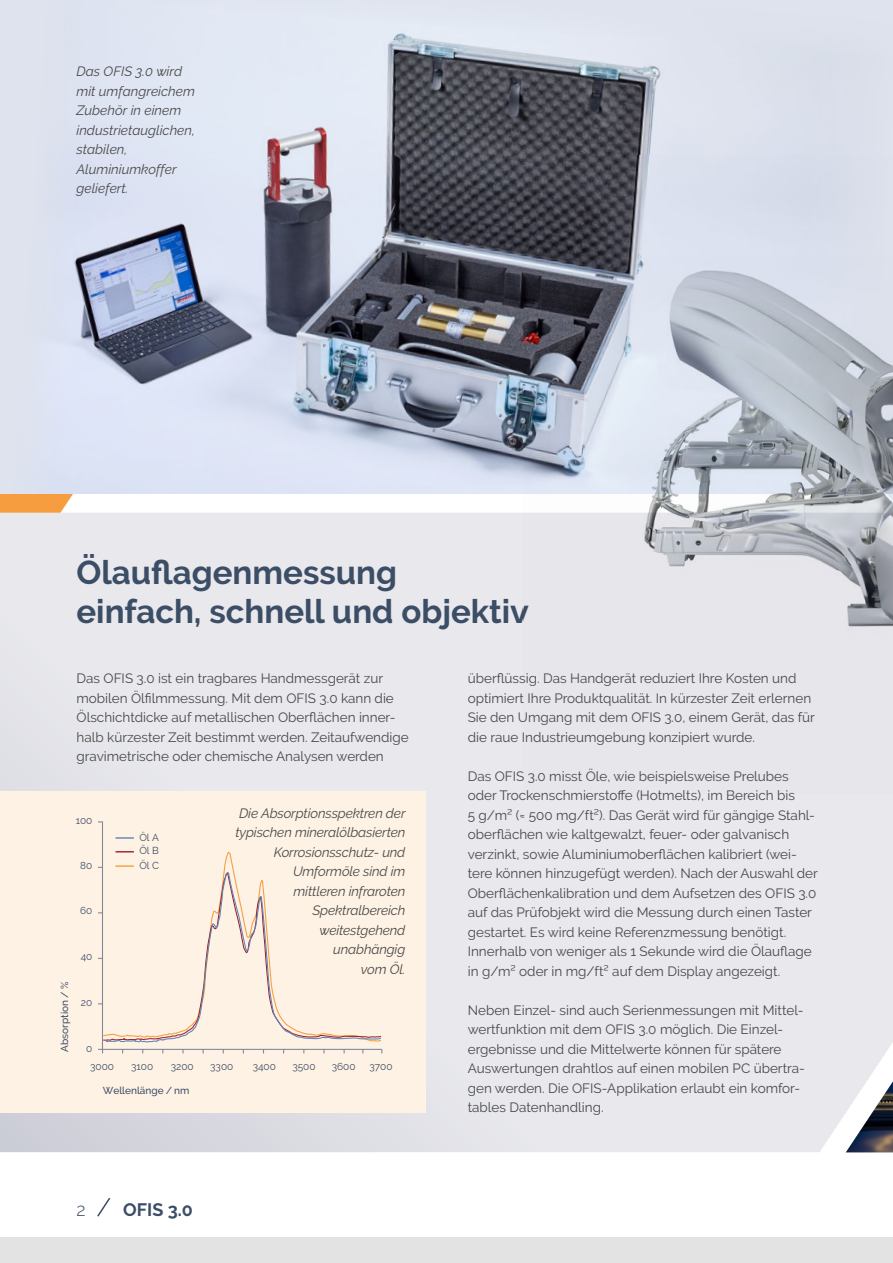
<style>
.page{position:relative;width:893px;height:1263px;background:#fff}
.page>*{position:absolute;margin:0;border:0;box-sizing:border-box;transform-origin:0 0}
.t1{font:700 33px/39px "Raleway";color:#3c4d66}
.t2{font:700 18px "Raleway";color:#3c4d66}
.t3{font:300 18px "Raleway";color:#3c4d66}
.t4{font:13.5px/19.5px "Raleway";color:#494948}
.t5{font:italic 13.5px/19.5px "Raleway";letter-spacing:-.01em;color:#494948}
.t6{font:10.05px/13.8px "Raleway";color:#3c4d66}
.t7{font:500 10.05px "Raleway";color:#3c4d66}
</style>
<div class="page">
<svg style="left:0;top:493px;width:73px;height:19px"></svg>
<svg style="left:97px;top:1197px;width:14px;height:20px"></svg>
<div style="left:0;top:1237px;width:893px;height:26px;background:#e3e3e4"></div>
<img style="left:9px;top:0;width:884px;height:493px">
<div style="left:0;top:512px;width:893px;height:640px;background:#e8e8ed"></div>
<img style="left:523px;top:156px;width:370px;height:637px">
<div style="left:0;top:791px;width:425px;height:322px;background:#fef2e4"></div>
<svg style="left:101px;top:821px;width:282px;height:229px"></svg>
<svg style="left:102px;top:851px;width:280px;height:21px"></svg>
<svg style="left:105px;top:870px;width:277px;height:173px"></svg>
<p class="t5" style="left:77px;top:62px;width:120px">Das OFIS 3.0 wird mit umfangreichem<br>Zubehör in einem industrietauglichen, stabilen,<br>Aluminiumkoffer geliefert.</p>
<h1 class="t1" style="left:77px;top:553px;width:453px">Ölauflagenmessung einfach, schnell und objektiv</h1>
<p class="t4" style="left:77px;top:670px;width:334px">Das OFIS 3.0 ist ein tragbares Handmessgerät zur mobilen Ölfilm messung. Mit dem OFIS 3.0 kann die Ölschichtdicke auf metallischen Oberflächen inner&shy;halb kürzester Zeit bestimmt werden. Zeitaufwendige gravimetrische oder chemische Analysen werden</p>
<p class="t4" style="left:468px;top:669px;width:349px">über flüssig. Das Hand gerät reduziert Ihre Kosten und optimiert Ihre Produktqualität. In kürzester Zeit erlernen Sie den Umgang mit dem OFIS 3.0, einem Gerät, das für die raue Industrie umgebung konzipiert wurde.</p>
<p class="t4" style="left:468px;top:766px;width:352px">Das OFIS 3.0 misst Öle, wie beispielsweise Prelubes oder Trockenschmierstoffe (Hotmelts), im Bereich bis<br>5 g/m² (≈ 500 mg/ft²). Das Gerät wird für gängige Stahl&shy;oberflächen wie kalt gewalzt, feuer- oder galvanisch verzinkt, sowie Aluminiumoberflächen kalibriert (wei&shy;tere können hinzugefügt werden). Nach der Auswahl der Oberflächenkalibration und dem Aufsetzen des OFIS 3.0 auf das Prüfobjekt wird die Messung durch einen Taster gestartet. Es wird keine Referenzmessung benötigt.<br>Innerhalb von weniger als 1 Sekunde wird die Ölauflage in g/m² oder in mg/ft² auf dem Display angezeigt.</p>
<p class="t4" style="left:468px;top:1000px;width:339px">Neben Einzel- sind auch Serienmessungen mit Mittel&shy;wertfunktion mit dem OFIS 3.0 möglich. Die Einzel&shy;ergebnisse und die Mittelwerte können für spätere Auswertungen drahtlos auf einen mobilen PC übertra&shy;gen werden. Die OFIS-Applikation erlaubt ein komfor&shy;tables Datenhandling.</p>
<p class="t5" style="left:235px;top:803px;width:172px;text-align:right">Die Absorptionsspektren der typischen mineralölbasierten<br>Korrosionsschutz- und<br>Umformöle sind im<br>mittleren infraroten<br>Spektralbereich weitestgehend<br>unabhängig<br>vom Öl.</p>
<p class="t6" style="left:76px;top:813px;width:18px">100</p>
<p class="t6" style="left:139px;top:830px;width:21px">Öl A<br>Öl B</p>
<p class="t6" style="left:139px;top:858px;width:21px">Öl C</p>
<p class="t6" style="left:80px;top:858px;width:14px">80</p>
<p class="t6" style="left:80px;top:904px;width:14px">60</p>
<p class="t6" style="left:81px;top:949px;width:13px">40</p>
<p class="t7" style="left:61px;top:1052px;width:71px;rotate:-90deg">Absorption / %</p>
<p class="t6" style="left:81px;top:995px;width:13px">20</p>
<p class="t6" style="left:86px;top:1041px;width:8px">0</p>
<p class="t6" style="left:332px;top:1060px;width:25px">3600</p>
<p class="t6" style="left:369px;top:1060px;width:25px">3700</p>
<p class="t6" style="left:90px;top:1060px;width:25px">3000</p>
<p class="t6" style="left:131px;top:1060px;width:24px">3100</p>
<p class="t6" style="left:171px;top:1060px;width:24px">3200</p>
<p class="t6" style="left:210px;top:1060px;width:25px">3300</p>
<p class="t6" style="left:253px;top:1060px;width:25px">3400</p>
<p class="t6" style="left:292px;top:1060px;width:25px">3500</p>
<p class="t7" style="left:103px;top:1087px;width:88px">Wellenlänge / nm</p>
<h2 class="t3" style="left:77px;top:1203px;width:11px">2</h2>
<h2 class="t2" style="left:123px;top:1200px;width:71px">OFIS 3.0</h2>
</div>
